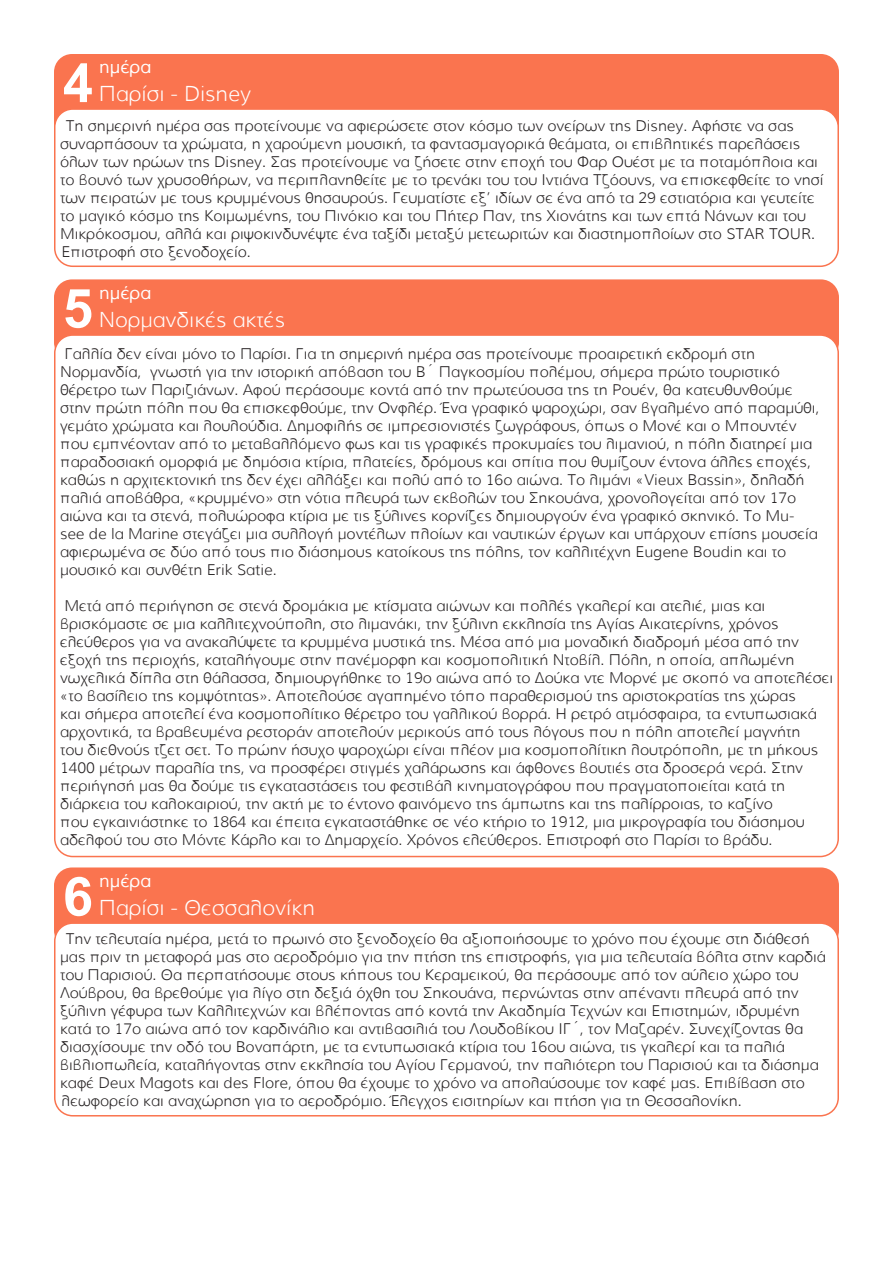
<style>
.page{position:relative;width:893px;height:1263px;background:#fff}
.page>*{position:absolute;margin:0;border:0;box-sizing:border-box;transform-origin:0 0}
.t1{font:700 54px "Arial";color:#fff}
.t2{font:21px "Aka Acid GR Muli Light";color:#fff}
.t3{font:18px "Aka Acid GR Muli Medium";color:#fff}
.t4{font:15px/18px "Aka Acid GR Muli Light";color:#231f20}
</style>
<div class="page">
<div style="left:54px;top:54px;width:785px;height:97px;background:#fa744f;border-radius:18px"></div>
<div style="left:54px;top:279px;width:785px;height:81px;background:#fa744f;border-radius:18px"></div>
<div style="left:54px;top:867px;width:785px;height:81px;background:#fa744f;border-radius:18px"></div>
<div style="left:55px;top:109px;width:783px;height:157px;background:#fff;border-radius:18px"></div>
<div style="left:54px;top:108px;width:785px;height:159px;border:2px solid #fa744f;border-radius:18px"></div>
<div style="left:55px;top:335px;width:783px;height:521px;background:#fff;border-radius:18px"></div>
<div style="left:55px;top:923px;width:783px;height:193px;background:#fff;border-radius:18px"></div>
<div style="left:54px;top:922px;width:785px;height:194px;border:2px solid #fa744f;border-radius:18px"></div>
<p class="t1" style="left:63px;top:45px;width:32px">4</p>
<p class="t3" style="left:99px;top:56px;width:54px">ημέρα</p>
<p class="t2" style="left:99px;top:81px;width:154px">Παρίσι - Disney</p>
<p class="t4" style="left:60px;top:116px;width:765px;text-indent:6px">Τη σημερινή ημέρα σας προτείνουμε να αφιερώσετε στον κόσμο των ονείρων της Disney. Αφήστε να σας συναρπάσουν τα χρώματα, η χαρούμενη μουσική, τα φαντασμαγορικά θεάματα, οι επιβλητικές παρελάσεις όλων των ηρώων της Disney. Σας προτείνουμε να ζήσετε στην εποχή του Φαρ Ουέστ με τα ποταμόπλοια και το βουνό των χρυσοθήρων, να περιπλανηθείτε με το τρενάκι του του Ιντιάνα Τζόουνς, να επισκεφθείτε το νησί των πειρατών με τους κρυμμένους θησαυρούς. Γευματίστε εξ’ ιδίων σε ένα από τα 29 εστιατόρια και γευτείτε το μαγικό κόσμο της Κοιμωμένης, του Πινόκιο και του Πήτερ Παν, της Χιονάτης και των επτά Νάνων και του Μικρόκοσμου, αλλά και ριψοκινδυνέψτε ένα ταξίδι μεταξύ μετεωριτών και διαστημοπλοίων στο STAR TOUR.<br>Επιστροφή στο ξενοδοχείο.</p>
<p class="t1" style="left:63px;top:270px;width:32px">5</p>
<p class="t3" style="left:99px;top:282px;width:54px">ημέρα</p>
<p class="t2" style="left:99px;top:306px;width:188px">Νορμανδικές ακτές</p>
<p class="t4" style="left:60px;top:344px;width:761px">Γαλλία δεν είναι μόνο το Παρίσι. Για τη σημερινή ημέρα σας προτείνουμε προαιρετική εκδρομή στη Νορμανδία, γνωστή για την ιστορική απόβαση του Β΄ Παγκοσμίου πολέμου, σήμερα πρώτο τουριστικό θέρετρο των Παριζιάνων. Αφού περάσουμε κοντά από την πρωτεύουσα της τη Ρουέν, θα κατευθυνθούμε στην πρώτη πόλη που θα επισκεφθούμε, την Ονφλέρ. Ένα γραφικό ψαροχώρι, σαν βγαλμένο από παραμύθι, γεμάτο χρώματα και λουλούδια. Δημοφιλής σε ιμπρεσιονιστές ζωγράφους, όπως ο Μονέ και ο Μπουντέν που εμπνέονταν από το μεταβαλλόμενο φως και τις γραφικές προκυμαίες του λιμανιού, η πόλη διατηρεί μια παραδοσιακή ομορφιά με δημόσια κτίρια, πλατείες, δρόμους και σπίτια που θυμίζουν έντονα άλλες εποχές, καθώς η αρχιτεκτονική της δεν έχει αλλάξει και πολύ από το 16ο αιώνα. Το λιμάνι «Vieux Bassin», δηλαδή παλιά αποβάθρα, «κρυμμένο» στη νότια πλευρά των εκβολών του Σηκουάνα, χρονολογείται από τον 17ο αιώνα και τα στενά, πολυώροφα κτίρια με τις ξύλινες κορνίζες δημιουργούν ένα γραφικό σκηνικό. Το Mu&shy;see de la Marine στεγάζει μια συλλογή μοντέλων πλοίων και ναυτικών έργων και υπάρχουν επίσης μουσεία αφιερωμένα σε δύο από τους πιο διάσημους κατοίκους της πόλης, τον καλλιτέχνη Eugene Boudin και το μουσικό και συνθέτη Erik Satie.</p>
<p class="t4" style="left:60px;top:596px;width:775px">Μετά από περιήγηση σε στενά δρομάκια με κτίσματα αιώνων και πολλές γκαλερί και ατελιέ, μιας και βρισκόμαστε σε μια καλλιτεχνούπολη, στο λιμανάκι, την ξύλινη εκκλησία της Αγίας Αικατερίνης, χρόνος ελεύθερος για να ανακαλύψετε τα κρυμμένα μυστικά της. Μέσα από μια μοναδική διαδρομή μέσα από την εξοχή της περιοχής, καταλήγουμε στην πανέμορφη και κοσμοπολιτική Ντοβίλ. Πόλη, η οποία, απλωμένη νωχελικά δίπλα στη θάλασσα, δημιουργήθηκε το 19ο αιώνα από το Δούκα ντε Μορνέ με σκοπό να αποτελέσει «το βασίλειο της κομψότητας». Αποτελούσε αγαπημένο τόπο παραθερισμού της αριστοκρατίας της χώρας<br>και σήμερα αποτελεί ένα κοσμοπολίτικο θέρετρο του γαλλικού βορρά. Η ρετρό ατμόσφαιρα, τα εντυπωσιακά αρχοντικά, τα βραβευμένα ρεστοράν αποτελούν μερικούς από τους λόγους που η πόλη αποτελεί μαγνήτη<br>του διεθνούς τζετ σετ. Το πρώην ήσυχο ψαροχώρι είναι πλέον μια κοσμοπολίτικη λουτρόπολη, με τη μήκους 1400 μέτρων παραλία της, να προσφέρει στιγμές χαλάρωσης και άφθονες βουτιές στα δροσερά νερά. Στην περιήγησή μας θα δούμε τις εγκαταστάσεις του φεστιβάλ κινηματογράφου που πραγματοποιείται κατά τη διάρκεια του καλοκαιριού, την ακτή με το έντονο φαινόμενο της άμπωτης και της παλίρροιας, το καζίνο<br>που εγκαινιάστηκε το 1864 και έπειτα εγκαταστάθηκε σε νέο κτήριο το 1912, μια μικρογραφία του διάσημου αδελφού του στο Μόντε Κάρλο και το Δημαρχείο. Χρόνος ελεύθερος. Επιστροφή στο Παρίσι το βράδυ.</p>
<p class="t1" style="left:63px;top:858px;width:32px">6</p>
<p class="t3" style="left:99px;top:870px;width:54px">ημέρα</p>
<p class="t2" style="left:99px;top:894px;width:218px">Παρίσι - Θεσσαλονίκη</p>
<p class="t4" style="left:60px;top:930px;width:767px;text-indent:6px">Την τελευταία ημέρα, μετά το πρωινό στο ξενοδοχείο θα αξιοποιήσουμε το χρόνο που έχουμε στη διάθεσή μας πριν τη μεταφορά μας στο αεροδρόμιο για την πτήση της επιστροφής, για μια τελευταία βόλτα στην καρδιά του Παρισιού. Θα περπατήσουμε στους κήπους του Κεραμεικού, θα περάσουμε από τον αύλειο χώρο του Λούβρου, θα βρεθούμε για λίγο στη δεξιά όχθη του Σηκουάνα, περνώντας στην απέναντι πλευρά από την ξύλινη γέφυρα των Καλλιτεχνών και βλέποντας από κοντά την Ακαδημία Τεχνών και Επιστημών, ιδρυμένη κατά το 17ο αιώνα από τον καρδινάλιο και αντιβασιλιά του Λουδοβίκου ΙΓ΄, τον Μαζαρέν. Συνεχίζοντας θα διασχίσουμε την οδό του Βοναπάρτη, με τα εντυπωσιακά κτίρια του 16ου αιώνα, τις γκαλερί και τα παλιά βιβλιοπωλεία, καταλήγοντας στην εκκλησία του Αγίου Γερμανού, την παλιότερη του Παρισιού και τα διάσημα καφέ Deux Magots και des Flore, όπου θα έχουμε το χρόνο να απολαύσουμε τον καφέ μας. Επιβίβαση στο λεωφορείο και αναχώρηση για το αεροδρόμιο. Έλεγχος εισιτηρίων και πτήση για τη Θεσσαλονίκη.</p>
</div>
